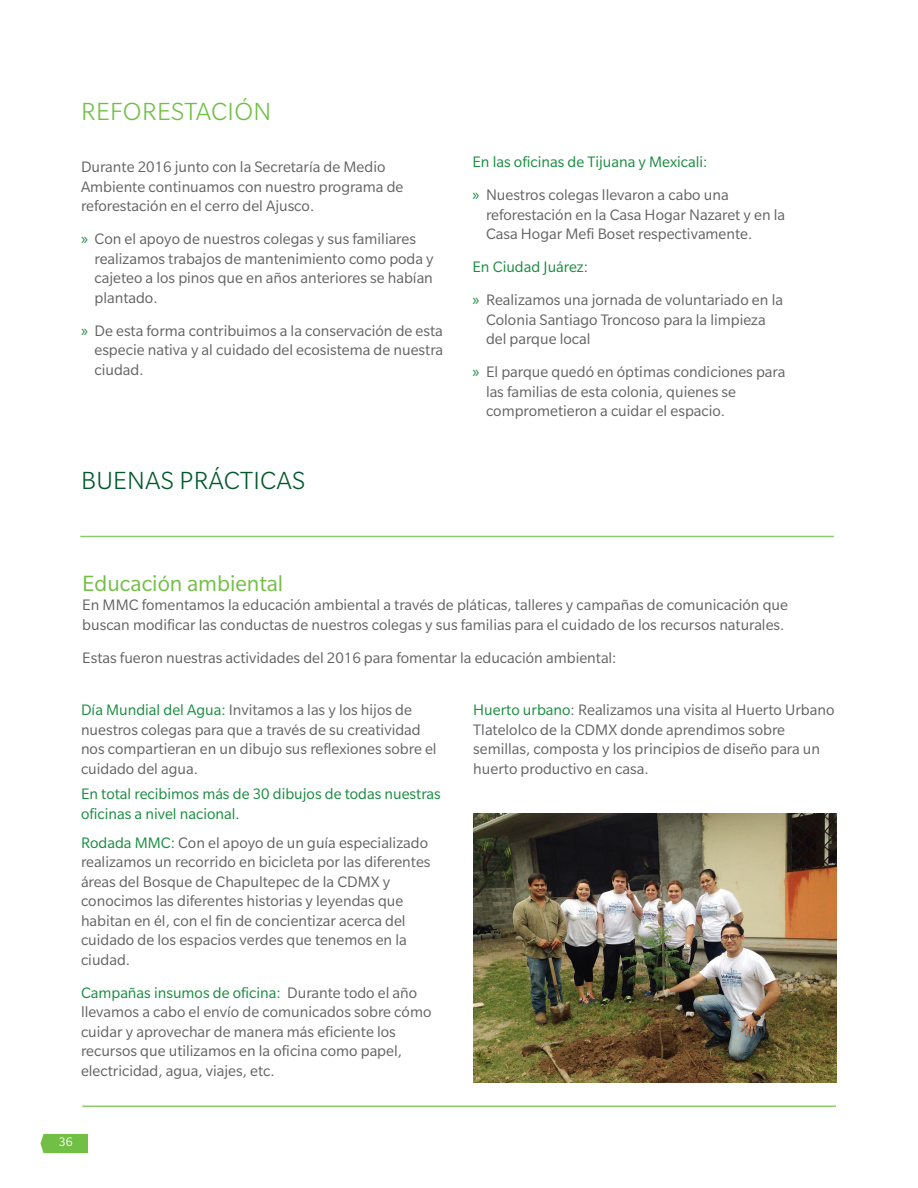
<style>
.page{position:relative;width:918px;height:1188px;background:#fff}
.page>*{position:absolute;margin:0;border:0;box-sizing:border-box;transform-origin:0 0}
.Highlight_Text_18_22{font:300 27px "Slate Pro";letter-spacing:.01em;color:#00582c}
.Highlight_Text_18_22-2{font:300 27px "Slate Pro";letter-spacing:.01em;color:#71bf44}
.Body_Text_14_16{font:24px "Slate Pro";color:#71bf44}
.Body_Text_11_13{font:16.5px/19.5px "Slate Pro";color:#636366}
.Body_Text_11_13-2{font:16.5px/19.5px "Slate Pro";color:#188c3f}
.Folio_Left_Page{font:13.5px "Slate Pro";color:#fff}
.s1{font-family:"Myriad Pro";color:#188c3f}
.s2{color:#188c3f}
</style>
<div class="page">
<svg style="left:41px;top:1134px;width:47px;height:19px"></svg>
<hr style="left:80px;top:536px;width:754px;height:1px;background:#71bf44">
<hr style="left:82px;top:1106px;width:754px;height:1px;background:#71bf44">
<img style="left:473px;top:813px;width:364px;height:269px">
<p class="Highlight_Text_18_22-2" style="left:81px;top:97px;width:192px">REFORESTACIÓN</p>
<p class="Body_Text_11_13" style="left:81px;top:157px;width:324px">Durante 2016 junto con la Secretaría de Medio<br>Ambiente continuamos con nuestro programa de reforestación en el cerro del Ajusco.</p>
<p class="Body_Text_11_13" style="left:94px;top:229px;width:341px;text-indent:-14px"><span class="s1">»</span> Con el apoyo de nuestros colegas y sus familiares realizamos trabajos de mantenimiento como poda y cajeteo a los pinos que en años anteriores se habían plantado.</p>
<p class="Body_Text_11_13" style="left:94px;top:321px;width:350px;text-align:justify;text-indent:-14px"><span class="s1">»</span> De esta forma contribuimos a la conservación de esta especie nativa y al cuidado del ecosistema de nuestra ciudad.</p>
<p class="Highlight_Text_18_22" style="left:81px;top:466px;width:226px">BUENAS PRÁCTICAS</p>
<p class="Body_Text_11_13-2" style="left:472px;top:152px;width:236px">En las oficinas de Tijuana y Mexicali:</p>
<p class="Body_Text_11_13" style="left:486px;top:185px;width:301px;text-indent:-14px"><span class="s1">»</span> Nuestros colegas llevaron a cabo una reforestación en la Casa Hogar Nazaret y en la<br>Casa Hogar Mefi Boset respectivamente.</p>
<p class="Body_Text_11_13-2" style="left:472px;top:257px;width:117px">En Ciudad Juárez:</p>
<p class="Body_Text_11_13" style="left:486px;top:290px;width:298px;text-indent:-14px"><span class="s1">»</span> Realizamos una jornada de voluntariado en la<br>Colonia Santiago Troncoso para la limpieza del parque local</p>
<p class="Body_Text_11_13" style="left:486px;top:362px;width:301px;text-indent:-14px"><span class="s1">»</span> El parque quedó en óptimas condiciones para las familias de esta colonia, quienes se comprometieron a cuidar el espacio.</p>
<p class="Body_Text_14_16" style="left:82px;top:571px;width:203px">Educación ambiental</p>
<p class="Body_Text_11_13" style="left:82px;top:595px;width:707px">En MMC fomentamos la educación ambiental a través de pláticas, talleres y campañas de comunicación que buscan modificar las conductas de nuestros colegas y sus familias para el cuidado de los recursos naturales.</p>
<p class="Body_Text_11_13" style="left:82px;top:648px;width:536px">Estas fueron nuestras actividades del 2016 para fomentar la educación ambiental:</p>
<p class="Body_Text_11_13" style="left:81px;top:700px;width:357px"><span class="s2">Día Mundial del Agua:</span> Invitamos a las y los hijos de nuestros colegas para que a través de su creatividad nos compartieran en un dibujo sus reflexiones sobre el cuidado del agua.</p>
<p class="Body_Text_11_13" style="left:473px;top:700px;width:363px"><span class="s2">Huerto urbano</span>: Realizamos una visita al Huerto Urbano Tlatelolco de la CDMX donde aprendimos sobre semillas, composta y los principios de diseño para un huerto productivo en casa.</p>
<p class="Body_Text_11_13-2" style="left:81px;top:784px;width:361px">En total recibimos más de 30 dibujos de todas nuestras oficinas a nivel nacional.</p>
<p class="Body_Text_11_13" style="left:81px;top:833px;width:351px"><span class="s2">Rodada MMC:</span> Con el apoyo de un guía especializado realizamos un recorrido en bicicleta por las diferentes áreas del Bosque de Chapultepec de la CDMX y conocimos las diferentes historias y leyendas que habitan en él, con el fin de concientizar acerca del cuidado de los espacios verdes que tenemos en la ciudad.</p>
<p class="Body_Text_11_13" style="left:81px;top:983px;width:352px"><span class="s2">Campañas insumos de oficina:</span> Durante todo el año llevamos a cabo el envío de comunicados sobre cómo cuidar y aprovechar de manera más eficiente los recursos que utilizamos en la oficina como papel, electricidad, agua, viajes, etc.</p>
<p class="Folio_Left_Page" style="left:59px;top:1135px;width:15px">36</p>
</div>
